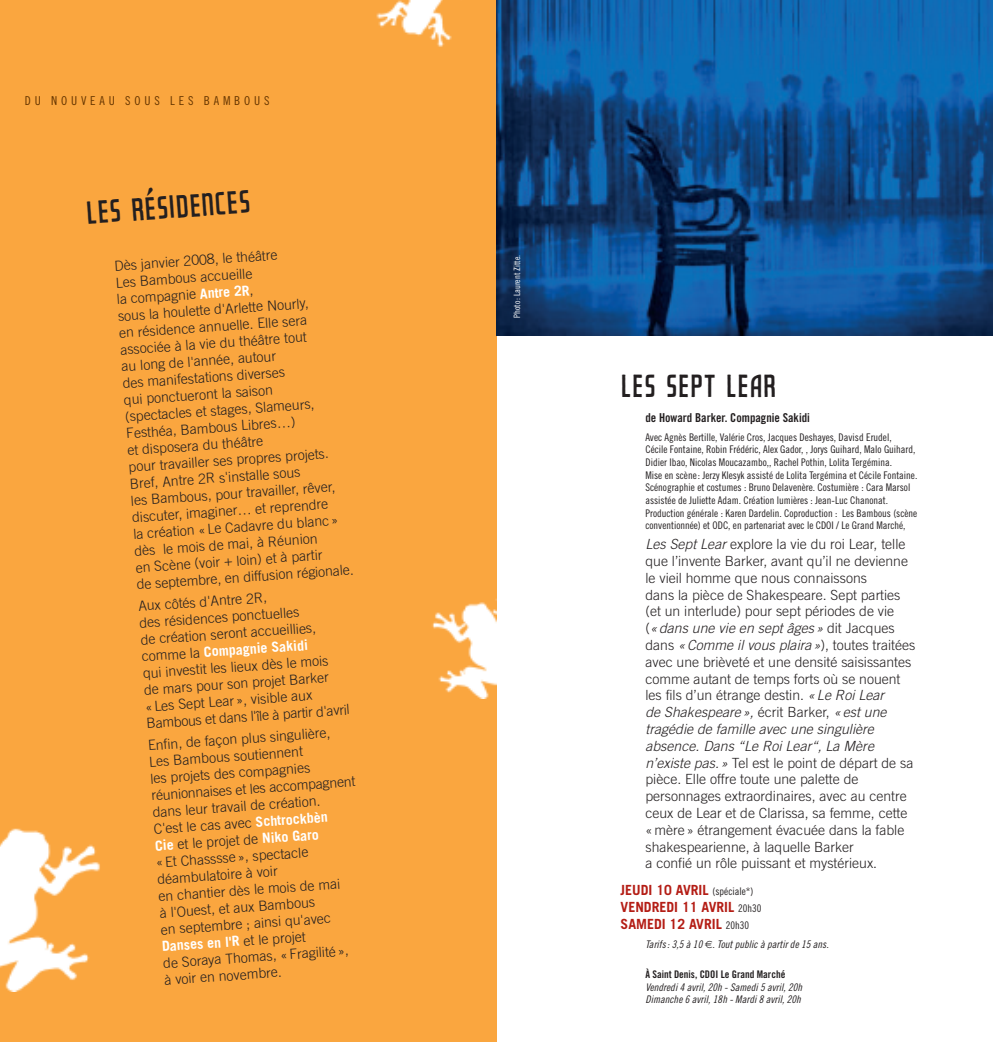
<style>
.page{position:relative;width:993px;height:1042px;background:#fff}
.page>*{position:absolute;margin:0;border:0;box-sizing:border-box;transform-origin:0 0}
.t1{font:42px "Polytone Reliant";color:#231f20}
.t2{font:300 14px/16.8px "Trade Gothic";color:#231f20}
.t3{font:700 14px/16.8px "Trade Gothic";color:#b41d15}
.t4{font:12.25px "Trade Gothic Bold Cond Twenty";color:#231f20}
.t5{font:12.25px "Trade Gothic Cond Eighteen";letter-spacing:.31em;color:#653500}
.t6{font:10.5px/12.6px "Trade Gothic Cond Eighteen";color:#231f20}
.t7{font:10.5px/12.6px "Trade Gothic Cond Eighteen Obl";letter-spacing:.005em;color:#231f20}
.t8{font:10.5px "Trade Gothic Bold Cond Twenty";color:#231f20}
.t9{font:8.75px "Trade Gothic Cond Eighteen";color:#fff}
.s1{font-weight:700;color:#fff}
.s2{font-style:italic}
.s3{font-family:"Trade Gothic Cond Eighteen";font-weight:400;font-size:10.5px;color:#231f20}
</style>
<div class="page">
<div style="left:0;top:0;width:496px;height:1042px;background:#faa63f"></div>
<img style="left:496px;top:0;width:496px;height:335px">
<img style="left:0;top:828px;width:100px;height:163px">
<img style="left:376px;top:0;width:76px;height:47px">
<img style="left:432px;top:599px;width:64px;height:99px">
<p class="t5" style="left:25px;top:93px;width:246px">DU NOUVEAU SOUS LES BAMBOUS</p>
<h1 class="t1" style="left:84px;top:191px;width:166px;rotate:-4deg">LES RÉSIDENCES</h1>
<p class="t2" style="left:114px;top:257px;width:219px;rotate:-4deg">Dès janvier 2008, le théâtre<br>Les Bambous accueille<br>la compagnie <span class="s1">Antre 2R</span>,<br>sous la houlette d'Arlette Nourly,<br>en résidence annuelle. Elle sera associée à la vie du théâtre tout<br>au long de l'année, autour<br>des manifestations diverses<br>qui ponctueront la saison (spectacles et stages, Slameurs,<br>Festhéa, Bambous Libres…)<br>et disposera du théâtre<br>pour travailler ses propres projets.<br>Bref, Antre 2R s'installe sous<br>les Bambous, pour travailler, rêver, discuter, imaginer… et reprendre<br>la création « Le Cadavre du blanc » dès le mois de mai, à Réunion<br>en Scène (voir + loin) et à partir<br>de septembre, en diffusion régionale.</p>
<p class="t2" style="left:138px;top:597px;width:205px;rotate:-4deg">Aux côtés d'Antre 2R,<br>des résidences ponctuelles<br>de création seront accueillies, comme la <span class="s1">Compagnie Sakidi<br></span>qui investit les lieux dès le mois de mars pour son projet Barker<br>« Les Sept Lear », visible aux<br>Bambous et dans l'île à partir d'avril</p>
<p class="t2" style="left:147px;top:736px;width:206px;rotate:-4deg">Enfin, de façon plus singulière,<br>Les Bambous soutiennent<br>les projets des compagnies réunionnaises et les accompagnent dans leur travail de création.<br>C'est le cas avec <span class="s1">Schtrockbèn<br>Cie</span> et le projet de <span class="s1">Niko Garo<br></span>«Et Chasssse », spectacle déambulatoire à voir<br>en chantier dès le mois de mai<br>à l'Ouest, et aux Bambous<br>en septembre ; ainsi qu'avec<br><span class="s1">Danses en l'R</span> et le projet<br>de Soraya Thomas, «Fragilité »,<br>à voir en novembre.</p>
<p class="t9" style="left:511px;top:318px;width:65px;rotate:-90deg">Photo: Laurent Zitte.</p>
<h1 class="t1" style="left:620px;top:363px;width:157px">LES SEPT LEAR</h1>
<p class="t4" style="left:645px;top:411px;width:166px">de Howard Barker. Compagnie Sakidi</p>
<p class="t6" style="left:645px;top:431px;width:273px">Avec Agnès Bertille, Valérie Cros, Jacques Deshayes, Davisd Erudel,<br>Cécile Fontaine, Robin Frédéric, Alex Gador, , Jorys Guihard, Malo Guihard, Didier Ibao, Nicolas Moucazambo,, Rachel Pothin, Lolita Tergémina.<br>Mise en scène: Jerzy Klesyk assisté de Lolita Tergémina et Cécile Fontaine.<br>Scénographie et costumes : Bruno Delavenère. Costumière : Cara Marsol assistée de Juliette Adam. Création lumières : Jean-Luc Chanonat.<br>Production générale : Karen Dardelin. Coproduction : Les Bambous (scène conventionnée) et ODC, en partenariat avec le CDOI / Le Grand Marché,</p>
<p class="t2" style="left:645px;top:536px;width:271px"><span class="s2">Les Sept Lear</span> explore la vie du roi Lear, telle que l’invente Barker, avant qu’il ne devienne le vieil homme que nous connaissons<br>dans la pièce de Shakespeare. Sept parties (et un interlude) pour sept périodes de vie<br>(<span class="s2">« dans une vie en sept âges »</span> dit Jacques dans <span class="s2">«Comme il vous plaira »</span>), toutes traitées avec une brièveté et une densité saisissantes comme autant de temps forts où se nouent les fils d’un étrange destin. <span class="s2">« Le Roi Lear<br>de Shakespeare »,</span> écrit Barker, <span class="s2">« est une tragédie de famille avec une singulière absence. Dans “Le Roi Lear“, La Mère n’existe pas. »</span> Tel est le point de départ de sa pièce. Elle offre toute une palette de personnages extraordinaires, avec au centre ceux de Lear et de Clarissa, sa femme, cette «mère » étrangement évacuée dans la fable shakespearienne, à laquelle Barker<br>a confié un rôle puissant et mystérieux.</p>
<p class="t3" style="left:620px;top:881px;width:142px">JEUDI 10 AVRIL <span class="s3">(spéciale*)<br></span>VENDREDI 11 AVRIL <span class="s3">20h30<br></span>SAMEDI 12 AVRIL <span class="s3">20h30</span></p>
<p class="t7" style="left:645px;top:938px;width:185px">Tarifs: 3,5 à 10 . Tout public à partir de 15 ans.</p>
<p class="t8" style="left:645px;top:968px;width:141px">À Saint Denis, CDOI Le Grand Marché</p>
<p class="t7" style="left:645px;top:980px;width:158px">Vendredi 4 avril, 20h - Samedi 5 avril, 20h<br>Dimanche 6 avril, 18h - Mardi 8 avril, 20h</p>
</div>
